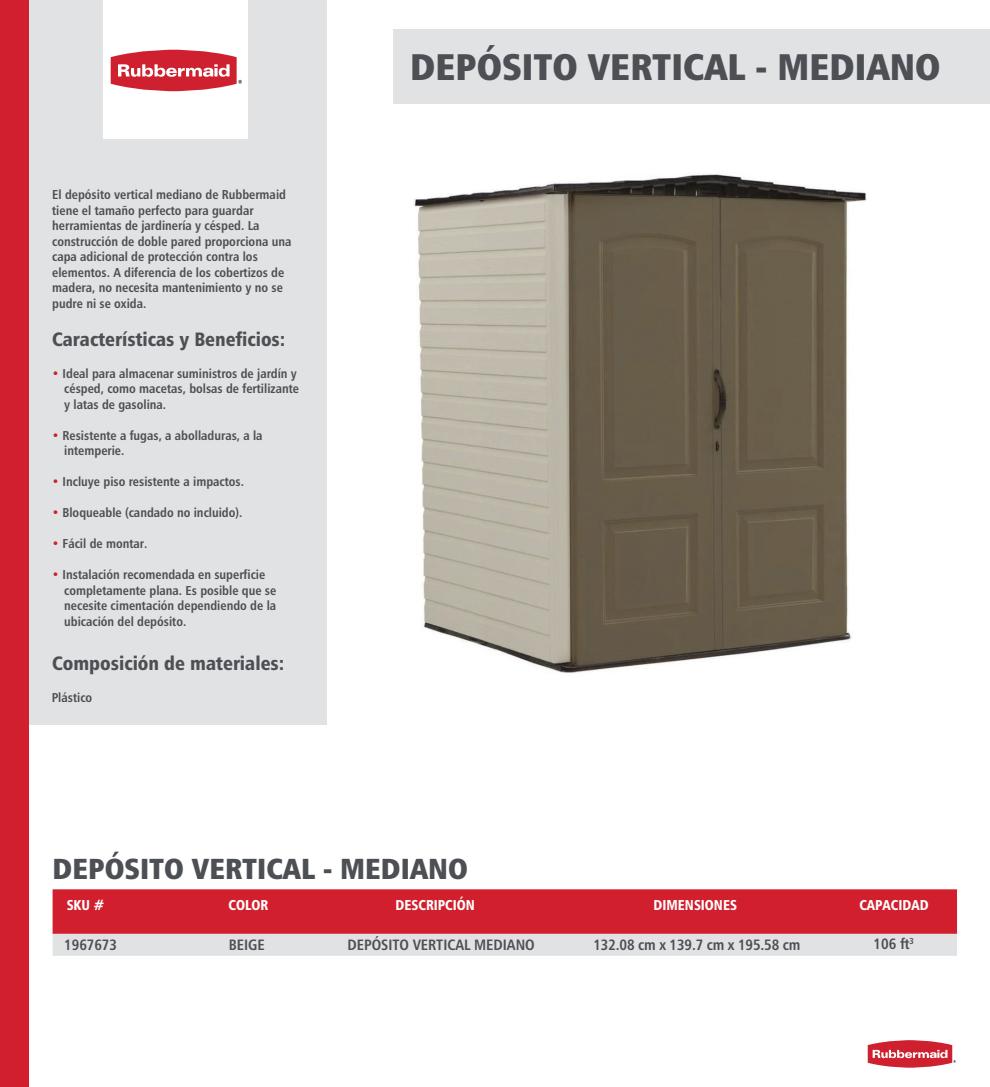
<style>
.page{position:relative;width:990px;height:1087px;background:#fff}
.page>*{position:absolute;margin:0;border:0;box-sizing:border-box;transform-origin:0 0}
.t1{font:37px "Humanist 777 BT Extra Black Cond B";color:#4c4f53}
.t2{font:29px "Humanist 777 BT Extra Black Cond B";color:#4c4f53}
.t3{font:19.25px "Humanist 777 BT Black Condensed B";color:#4c4f53}
.t4{font:15px "Humanist 777 BT Bold Condensed B";letter-spacing:-.005em;color:#4d4f53}
.t5{font:14.25px "Humanist 777 BT Black Condensed B";color:#fff;scale:.95 1}
.t6{font:13px/15.5px "Humanist 777 BT Bold Condensed B";color:#4c4f53}
.s1{color:#d21f2e}
</style>
<div class="page">
<div style="left:393px;top:30px;width:597px;height:74px;background:#e1e2e4"></div>
<div style="left:29px;top:0;width:298px;height:724px;background:#e1e2e4"></div>
<div style="left:0;top:0;width:29px;height:1087px;background:#d21f2e"></div>
<svg style="left:53px;top:889px;width:904px;height:67px;background:#d7606b"></svg>
<div style="left:104px;top:0;width:144px;height:138px;background:#fff"></div>
<svg style="left:111px;top:49px;width:131px;height:42px"></svg>
<svg style="left:868px;top:1040px;width:88px;height:28px"></svg>
<img style="left:414px;top:174px;width:453px;height:499px">
<p class="t6" style="left:52px;top:187px;width:241px">El depósito vertical mediano de Rubbermaid tiene el tamaño perfecto para guardar herramientas de jardinería y césped. La construcción de doble pared proporciona una capa adicional de protección contra los elementos. A diferencia de los cobertizos de madera, no necesita mantenimiento y no se pudre ni se oxida.</p>
<h3 class="t3" style="left:52px;top:327px;width:235px">Características y Beneficios:</h3>
<p class="t6" style="left:64px;top:365px;width:236px;text-indent:-12px"><span class="s1">•</span> Ideal para almacenar suministros de jardín y césped, como macetas, bolsas de fertilizante y latas de gasolina.</p>
<p class="t6" style="left:64px;top:427px;width:200px;text-indent:-12px"><span class="s1">•</span> Resistente a fugas, a abolladuras, a la intemperie.</p>
<p class="t6" style="left:52px;top:474px;width:194px"><span class="s1">•</span> Incluye piso resistente a impactos.</p>
<p class="t6" style="left:52px;top:505px;width:192px"><span class="s1">•</span> Bloqueable (candado no incluido).</p>
<p class="t6" style="left:52px;top:536px;width:97px"><span class="s1">•</span> Fácil de montar.</p>
<p class="t6" style="left:64px;top:567px;width:214px;text-indent:-12px"><span class="s1">•</span> Instalación recomendada en superficie completamente plana. Es posible que se necesite cimentación dependiendo de la ubicación del depósito.</p>
<h3 class="t3" style="left:52px;top:651px;width:234px">Composición de materiales:</h3>
<p class="t6" style="left:52px;top:689px;width:42px">Plástico</p>
<h1 class="t1" style="left:410px;top:43px;width:532px">DEPÓSITO VERTICAL - MEDIANO</h1>
<h2 class="t2" style="left:53px;top:850px;width:417px">DEPÓSITO VERTICAL - MEDIANO</h2>
<p class="t5" style="left:67px;top:895px;width:41px">SKU #</p>
<p class="t5" style="left:396px;top:895px;width:85px">DESCRIPCIÓN</p>
<p class="t4" style="left:64px;top:935px;width:54px">1967673</p>
<p class="t4" style="left:348px;top:936px;width:189px">DEPÓSITO VERTICAL MEDIANO</p>
<p class="t5" style="left:229px;top:895px;width:43px">COLOR</p>
<p class="t4" style="left:229px;top:936px;width:37px">BEIGE</p>
<p class="t5" style="left:653px;top:895px;width:89px">DIMENSIONES</p>
<p class="t4" style="left:593px;top:935px;width:209px">132.08 cm x 139.7 cm x 195.58 cm</p>
<p class="t5" style="left:859px;top:895px;width:74px">CAPACIDAD</p>
<p class="t4" style="left:874px;top:934px;width:42px">106 ft<sup>3</sup></p>
</div>
